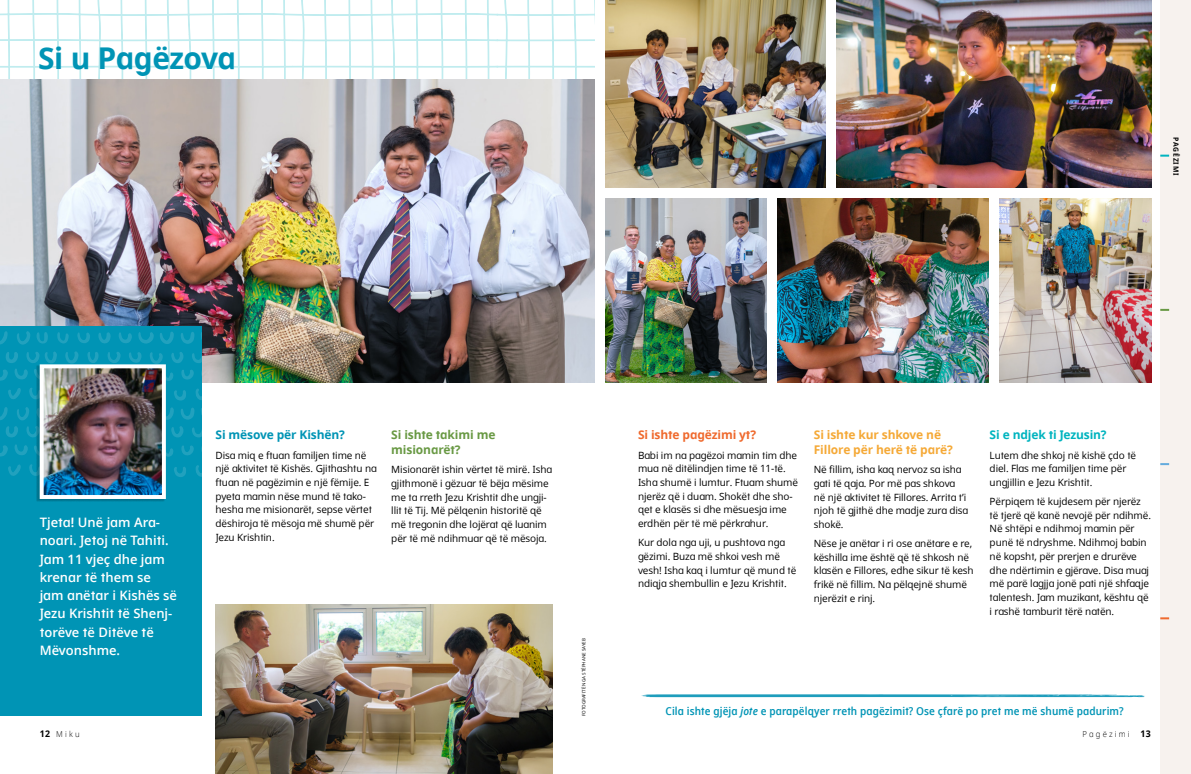
<style>
.page{position:relative;width:1191px;height:774px;background:#fff}
.page>*{position:absolute;margin:0;border:0;box-sizing:border-box;transform-origin:0 0}
.t1{font:700 30px "Dots Solidlds Lat";letter-spacing:-.02em;color:#0094b5}
.t2{font:600 13px/18.2px "Dots Solidlds Lat";color:#fff}
.h2_orange_2{font:700 12px/14.5px "Dots Solidlds Lat";letter-spacing:-.01em;color:#f5a937}
.h2_lime_green_5{font:700 12px/14.5px "Dots Solidlds Lat";letter-spacing:-.01em;color:#699944}
.h2_aqua_3{font:700 12px "Dots Solidlds Lat";letter-spacing:-.01em;color:#00b4bf}
.h2_orange_5{font:700 12px "Dots Solidlds Lat";letter-spacing:-.01em;color:#ef6a2e}
.h2_aqua_5{font:700 12px "Dots Solidlds Lat";letter-spacing:-.01em;color:#0094b5}
.p1_aside_info_first{font:600 11px "Dots Solid Condlds Lat";letter-spacing:.01em;color:#0094b5}
.p2_first{font:10px/13.7px "Dots Solidlds Lat";letter-spacing:-.01em;color:#000}
.t3{font:300 8.2px "Dots Solidlds Lat";letter-spacing:.28em;color:#000;scale:.95 1}
.p1_label{font:700 7.1px "Dots Solidlds Lat";letter-spacing:.12em;color:#000;scale:.95 1}
.t4{font:4.5px "Dots Solidlds Lat";color:#000}
.s1{font-style:italic}
.s2{font-weight:700;font-size:9.2px}
</style>
<div class="page">
<svg style="left:0;top:0;width:595px;height:79px"></svg>
<img style="left:215px;top:604px;width:338px;height:170px">
<svg style="left:641px;top:694px;width:504px;height:3px;background:#49afc8"></svg>
<img style="left:605px;top:0;width:221px;height:188px">
<img style="left:0;top:79px;width:595px;height:304px">
<div style="left:0;top:326px;width:201px;height:390px;background:#0094b5"></div>
<svg style="left:201px;top:331px;width:1px;height:14px"></svg>
<svg style="left:160px;top:332px;width:14px;height:12px"></svg>
<svg style="left:181px;top:332px;width:13px;height:12px"></svg>
<svg style="left:98px;top:332px;width:13px;height:12px"></svg>
<svg style="left:119px;top:332px;width:35px;height:12px"></svg>
<svg style="left:77px;top:332px;width:13px;height:11px"></svg>
<svg style="left:57px;top:332px;width:12px;height:12px"></svg>
<svg style="left:174px;top:467px;width:12px;height:10px"></svg>
<svg style="left:196px;top:465px;width:5px;height:12px"></svg>
<svg style="left:36px;top:332px;width:12px;height:12px"></svg>
<svg style="left:17px;top:331px;width:13px;height:14px"></svg>
<svg style="left:0;top:331px;width:8px;height:14px"></svg>
<svg style="left:0;top:351px;width:202px;height:107px"></svg>
<svg style="left:29px;top:464px;width:7px;height:12px"></svg>
<svg style="left:8px;top:464px;width:13px;height:12px"></svg>
<div style="left:36px;top:365px;width:129px;height:137px;background:#000;opacity:.22"></div>
<img style="left:45px;top:369px;width:116px;height:125px">
<div style="left:40px;top:364px;width:126px;height:135px;border:4px solid #fff"></div>
<img style="left:605px;top:198px;width:162px;height:185px">
<img style="left:777px;top:198px;width:212px;height:185px">
<img style="left:999px;top:198px;width:152px;height:185px">
<img style="left:836px;top:0;width:315px;height:188px">
<div style="left:1160px;top:0;width:31px;height:774px;background:#f7f2ee"></div>
<svg style="left:1160px;top:155px;width:9px;height:2px"></svg>
<svg style="left:1160px;top:463px;width:9px;height:2px"></svg>
<svg style="left:1160px;top:617px;width:9px;height:2px"></svg>
<svg style="left:1160px;top:309px;width:9px;height:2px"></svg>
<p class="t1" style="left:38px;top:36px;width:199px">Si u Pagëzova</p>
<p class="p1_label" style="left:1181px;top:137px;width:42px;rotate:90deg">PAGËZIMI</p>
<p class="t2" style="left:40px;top:513px;width:139px">Tjeta! Unë jam Ara&shy;noari. Jetoj në Tahiti.<br>Jam 11 vjeç dhe jam krenar të them se jam anëtar i Kishës së<br>Jezu Krishtit të Shenj&shy;torëve të Ditëve të<br>Mëvonshme.</p>
<p class="h2_aqua_5" style="left:215px;top:426px;width:131px">Si mësove për Kishën?</p>
<p class="p2_first" style="left:215px;top:448px;width:163px">Disa miq e ftuan familjen time në një aktivitet të Kishës. Gjithashtu na ftuan në pagëzimin e një fëmije. E pyeta mamin nëse mund të tako‑ hesha me misionarët, sepse vërtet dëshiroja të mësoja më shumë për<br>Jezu Krishtin.</p>
<p class="h2_lime_green_5" style="left:391px;top:428px;width:106px">Si ishte takimi me misionarët?</p>
<p class="p2_first" style="left:391px;top:463px;width:162px">Misionarët ishin vërtet të mirë. Isha gjithmonë i gëzuar të bëja mësime me ta rreth Jezu Krishtit dhe ungji‑ llit të Tij. Më pëlqenin historitë që më tregonin dhe lojërat që luanim për të më ndihmuar që të mësoja.</p>
<p class="t4" style="left:580px;top:716px;width:79px;rotate:-90deg">FOTOGRAFITË NGA STÉPHANE SAYEB</p>
<p class="h2_orange_5" style="left:638px;top:426px;width:120px">Si ishte pagëzimi yt?</p>
<p class="p2_first" style="left:638px;top:448px;width:161px">Babi im na pagëzoi mamin tim dhe mua në ditëlindjen time të 11‑të.<br>Isha shumë i lumtur. Ftuam shumë njerëz që i duam. Shokët dhe sho‑ qet e klasës si dhe mësuesja ime erdhën për të më përkrahur.</p>
<p class="p2_first" style="left:638px;top:536px;width:160px">Kur dola nga uji, u pushtova nga gëzimi. Buza më shkoi vesh më vesh! Isha kaq i lumtur që mund të ndiqja shembullin e Jezu Krishtit.</p>
<p class="h2_orange_2" style="left:814px;top:428px;width:141px">Si ishte kur shkove në<br>Fillore për herë të parë?</p>
<p class="p2_first" style="left:814px;top:463px;width:156px">Në fillim, isha kaq nervoz sa isha gati të qaja. Por më pas shkova në një aktivitet të Fillores. Arrita t’i njoh të gjithë dhe madje zura disa shokë.</p>
<p class="p2_first" style="left:814px;top:536px;width:161px">Nëse je anëtar i ri ose anëtare e re, këshilla ime është që të shkosh në klasën e Fillores, edhe sikur të kesh frikë në fillim. Na pëlqejnë shumë njerëzit e rinj.</p>
<p class="h2_aqua_3" style="left:989px;top:426px;width:119px">Si e ndjek ti Jezusin?</p>
<p class="p2_first" style="left:989px;top:448px;width:148px">Lutem dhe shkoj në kishë çdo të diel. Flas me familjen time për ungjillin e Jezu Krishtit.</p>
<p class="p2_first" style="left:989px;top:494px;width:163px">Përpiqem të kujdesem për njerëz të tjerë që kanë nevojë për ndihmë.<br>Në shtëpi e ndihmoj mamin për punë të ndryshme. Ndihmoj babin në kopsht, për prerjen e drurëve dhe ndërtimin e gjërave. Disa muaj më parë lagjja jonë pati një shfaqje talentesh. Jam muzikant, kështu që i rashë tamburit tërë natën.</p>
<p class="p1_aside_info_first" style="left:665px;top:703px;width:460px">Cila ishte gjëja <span class="s1">jote</span> e parapëlqyer rreth pagëzimit? Ose çfarë po pret me më shumë padurim?</p>
<p class="t3" style="left:40px;top:728px;width:43px"><span class="s2">12</span> Miku</p>
<p class="t3" style="left:1082px;top:728px;width:73px">Pagëzimi <span class="s2">13</span></p>
</div>
